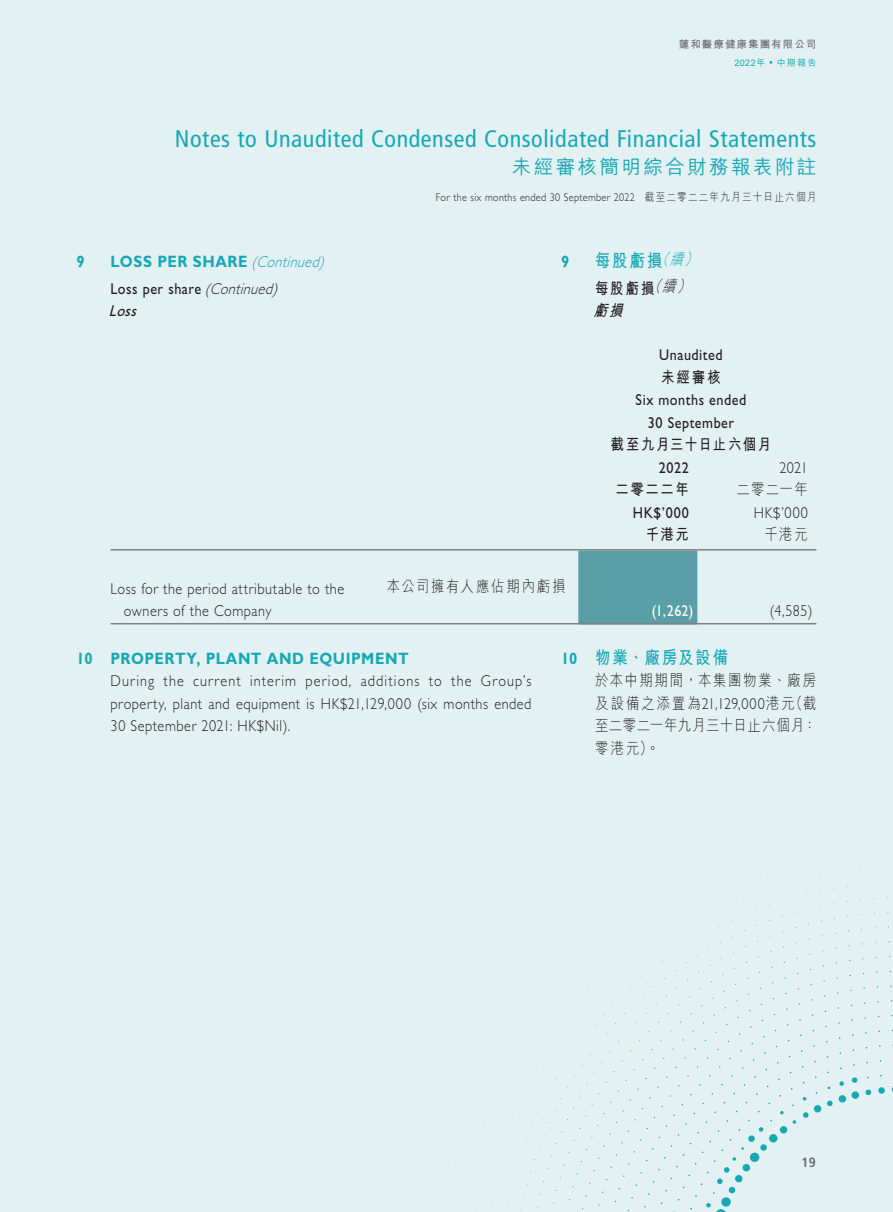
<style>
.page{position:relative;width:893px;height:1212px;background:#e4f1f3}
.page>*{position:absolute;margin:0;border:0;box-sizing:border-box;transform-origin:0 0}
.t1{font:condensed 24px "Frutiger LT Std";letter-spacing:.025em;color:#15a9b5}
.t2{font:500 19.5px "M Hei HK";letter-spacing:.125em;color:#15a9b5}
.t3{font:700 18px "M Hei HK";letter-spacing:.12em;color:#15a9b5;scale:.85 1}
.t4{font:700 16.5px "Gill Sans Std";letter-spacing:.035em;color:#15a9b5;scale:.9 1}
.t5{font:300 15.75px/22.5px "Gill Sans Std";letter-spacing:.035em;color:#231f20;scale:.9 1}
.t6{font:300 15.75px/22.5px "M Hei HK";letter-spacing:.125em;color:#231f20;text-align:justify;scale:.85 1}
.t7{font:15.75px/22.5px "Gill Sans Std";letter-spacing:.04em;color:#231f20;scale:.9 1}
.t8{font:700 15.75px/22.5px "M Hei HK";letter-spacing:.12em;color:#231f20;scale:.85 1}
.t9{font:15.75px "Gill Sans Std";color:#fff;scale:.9 1}
.t10{font:700 condensed 13.5px "Frutiger LT Std";color:#6c6d70}
.t11{font:300 11.25px "Gill Sans Std";letter-spacing:.03em;color:#231f20;scale:.9 1}
.t12{font:700 10.5px "M Hei HK";letter-spacing:.1em;color:#6c6d70}
.t13{font:500 9px "M Hei HK";letter-spacing:.085em;color:#15a9b5}
.s1{font-family:"M Hei HK"}
.s2{font-weight:300;font-style:italic;font-size:15.75px}
.s3{font-weight:300;font-style:italic}
.s4{font-style:italic}
.s5{font-family:"Gill Sans Std";font-size:16.5px}
.s6{font-family:"Gill Sans Std"}
</style>
<div class="page">
<div style="left:878px;top:1087px;width:7px;height:7px;background:#15a9b5;border-radius:50%"></div>
<svg style="left:866px;top:1089px;width:5px;height:6px"></svg>
<div style="left:851px;top:1091px;width:8px;height:8px;background:#15a9b5;border-radius:50%"></div>
<div style="left:839px;top:1095px;width:7px;height:7px;background:#15a9b5;border-radius:50%"></div>
<svg style="left:827px;top:1100px;width:6px;height:6px"></svg>
<div style="left:814px;top:1105px;width:7px;height:7px;background:#15a9b5;border-radius:50%"></div>
<svg style="left:803px;top:1112px;width:5px;height:6px"></svg>
<svg style="left:793px;top:1120px;width:3px;height:4px"></svg>
<div style="left:780px;top:1126px;width:7px;height:7px;background:#15a9b5;border-radius:50%"></div>
<div style="left:769px;top:1134px;width:8px;height:8px;background:#15a9b5;border-radius:50%"></div>
<div style="left:760px;top:1144px;width:7px;height:7px;background:#15a9b5;border-radius:50%"></div>
<div style="left:750px;top:1152px;width:9px;height:10px;background:#15a9b5;border-radius:50%"></div>
<div style="left:743px;top:1164px;width:7px;height:7px;background:#15a9b5;border-radius:50%"></div>
<div style="left:735px;top:1175px;width:7px;height:7px;background:#15a9b5;border-radius:50%"></div>
<svg style="left:729px;top:1187px;width:6px;height:6px"></svg>
<div style="left:721px;top:1197px;width:10px;height:9px;background:#15a9b5;border-radius:50%"></div>
<svg style="left:852px;top:1077px;width:5px;height:6px"></svg>
<svg style="left:839px;top:1081px;width:5px;height:5px"></svg>
<svg style="left:780px;top:1111px;width:4px;height:3px"></svg>
<svg style="left:759px;top:1127px;width:4px;height:4px"></svg>
<div style="left:748px;top:1135px;width:7px;height:7px;background:#15a9b5;border-radius:50%"></div>
<svg style="left:732px;top:1157px;width:4px;height:4px"></svg>
<svg style="left:724px;top:1167px;width:5px;height:5px"></svg>
<svg style="left:717px;top:1178px;width:6px;height:6px"></svg>
<svg style="left:706px;top:1203px;width:20px;height:9px"></svg>
<div style="left:578px;top:550px;width:119px;height:73px;background:#5a9fa7"></div>
<hr style="left:111px;top:549px;width:276px;height:1px;background:#808285">
<hr style="left:387px;top:549px;width:191px;height:1px;background:#808285">
<hr style="left:578px;top:549px;width:119px;height:1px;background:#808285">
<hr style="left:697px;top:549px;width:119px;height:1px;background:#808285">
<hr style="left:111px;top:623px;width:276px;height:1px;background:#808285">
<hr style="left:387px;top:623px;width:191px;height:1px;background:#808285">
<hr style="left:578px;top:623px;width:119px;height:1px;background:#808285">
<hr style="left:697px;top:623px;width:119px;height:1px;background:#808285">
<p class="t12" style="left:679px;top:36px;width:139px">蓮和醫療健康集團有限公司</p>
<p class="t13" style="left:734px;top:56px;width:84px">2022年 中期報告</p>
<h1 class="t1" style="left:175px;top:125px;width:643px">Notes to Unaudited Condensed Consolidated Financial Statements</h1>
<p class="t2" style="left:512px;top:152px;width:306px">未經審核簡明綜合財務報表附註</p>
<p class="t11" style="left:436px;top:191px;width:424px">For the six months ended 30 September 2022 <span class="s1">截至二零二二年九月三十日止六個月</span></p>
<p class="t4" style="left:77px;top:252px;width:11px">9</p>
<p class="t4" style="left:111px;top:252px;width:244px">L O S S P E R S H A R E <span class="s2">(Continued)</span></p>
<p class="t7" style="left:109px;top:277px;width:194px">L o s s p e r s h a r e <span class="s3">(Continued)<br></span><span class="s4">Loss</span></p>
<p class="t4" style="left:561px;top:252px;width:11px">9</p>
<p class="t3" style="left:595px;top:247px;width:127px">每股虧損<span class="s2">（續）</span></p>
<p class="t8" style="left:594px;top:275px;width:120px">每股虧損<span class="s3">（續）</span><span class="s4">虧損</span></p>
<p class="t7" style="left:659px;top:343px;width:72px">Unaudited</p>
<p class="t8" style="left:661px;top:364px;width:71px">未經審核</p>
<p class="t7" style="left:636px;top:388px;width:125px;text-align:center">Six months ended<br>30 September</p>
<p class="t8" style="left:611px;top:432px;width:191px">截至九月三十日止六個月</p>
<p class="t7" style="left:659px;top:456px;width:35px">2022</p>
<p class="t5" style="left:779px;top:456px;width:33px">2021</p>
<p class="t8" style="left:615px;top:477px;width:88px">二零二二年</p>
<p class="t6" style="left:737px;top:478px;width:85px">二零二一年</p>
<p class="t7" style="left:633px;top:501px;width:64px">HK$’000</p>
<p class="t5" style="left:754px;top:501px;width:61px">HK$’000</p>
<p class="t8" style="left:646px;top:522px;width:52px">千港元</p>
<p class="t6" style="left:764px;top:523px;width:53px">千港元</p>
<p class="t5" style="left:124px;top:577px;width:246px;text-indent:-13px">Loss for the period attributable to the owners of the Company</p>
<p class="t6" style="left:387px;top:575px;width:212px">本公司擁有人應佔期內虧損</p>
<p class="t9" style="left:652px;top:602px;width:48px">(1,262)</p>
<p class="t5" style="left:770px;top:600px;width:49px">(4,585)</p>
<p class="t4" style="left:77px;top:648px;width:371px">10 PROPERTY, PLANT AND EQUIPMENT</p>
<p class="t5" style="left:111px;top:670px;width:469px;text-align:justify">During the current interim period, additions to the Group’s property, plant and equipment is HK$21,129,000 (six months ended 30 September 2021: HK$Nil).</p>
<p class="t3" style="left:561px;top:644px;width:198px"><span class="s5">10</span> 物業、廠房及設備</p>
<p class="t6" style="left:595px;top:669px;width:262px">於本中期期間，本集團物業、廠房及設備之添置為<span class="s6">21,129,000</span>港元（截至二零二一年九月三十日止六個月：零港元）。</p>
<p class="t10" style="left:802px;top:1154px;width:16px">19</p>
</div>
